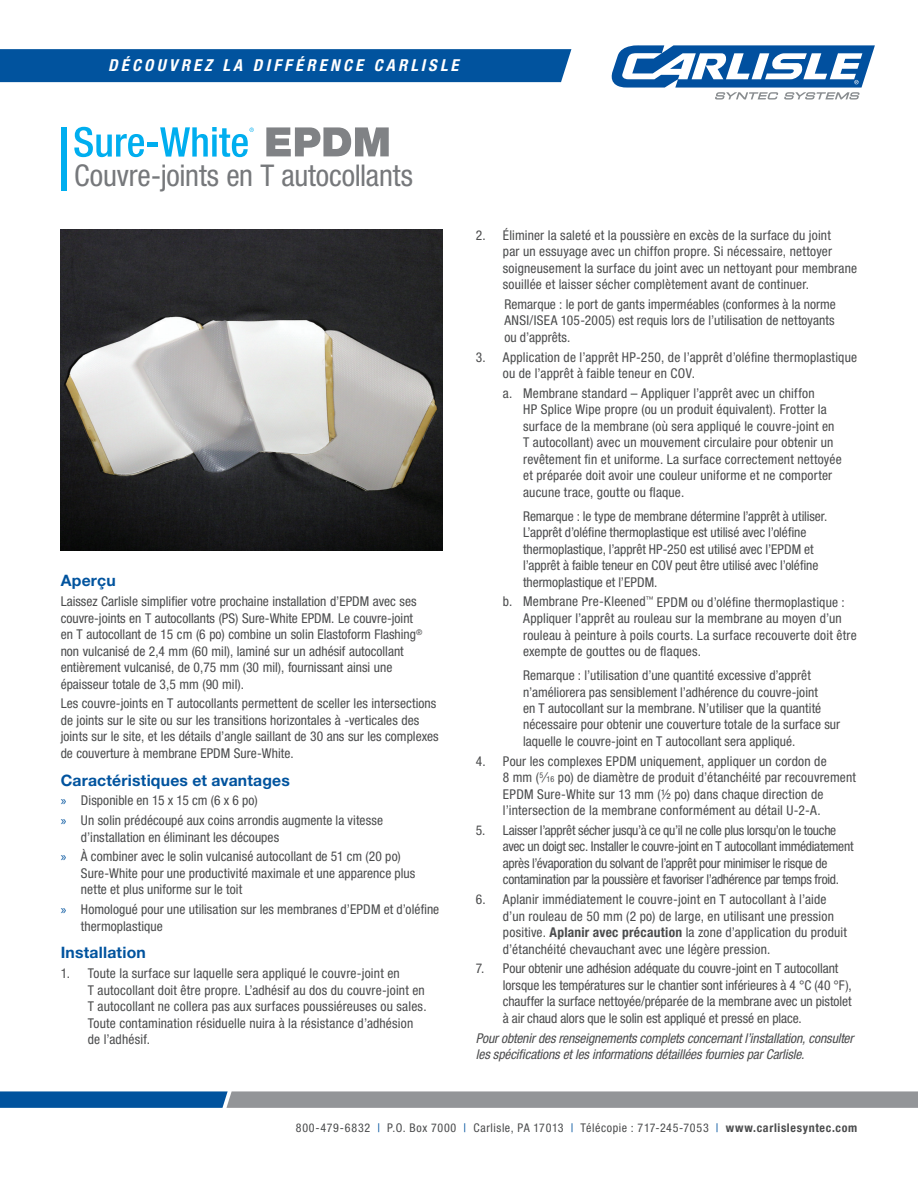
<style>
.page{position:relative;width:918px;height:1188px;background:#fff}
.page>*{position:absolute;margin:0;border:0;box-sizing:border-box;transform-origin:0 0}
.t1{font:condensed 30px "Helvetica Neue LT Std";letter-spacing:-.005em;color:#76787b}
.t2{font:italic 700 condensed 16.5px "Helvetica Neue LT Std";letter-spacing:.2em;color:#fff}
.t3{font:700 15.75px "Helvetica Neue LT Std";letter-spacing:.01em;color:#01539e}
.t4{font:condensed 13.5px/16.5px "Helvetica Neue LT Std";letter-spacing:.005em;color:#4b4c4d}
.t5{font:condensed 13.5px/16.5px "Helvetica Neue LT Std";letter-spacing:-.02em;color:#4b4c4d}
.t6{font:italic condensed 13.5px/16.5px "Helvetica Neue LT Std";letter-spacing:-.01em;color:#4b4c4d}
.t7{font:condensed 12px "Helvetica Neue LT Std";letter-spacing:.05em;color:#4b4c4d}
.s1{font-family:"Myriad Pro";font-stretch:normal;color:#01539e}
.s2{font-size:8.25px}
.s3{font-weight:700}
.s4{color:#01539e}
</style>
<div class="page">
<svg style="left:0;top:1091px;width:918px;height:17px;background:#74899d"></svg>
<div style="left:0;top:49px;width:571px;height:33px;background:#01539e"></div>
<svg style="left:612px;top:45px;width:263px;height:55px"></svg>
<img style="left:61px;top:230px;width:381px;height:321px">
<svg style="left:266px;top:127px;width:123px;height:29px"></svg>
<svg style="left:74px;top:127px;width:70px;height:30px"></svg>
<hr style="left:147px;top:143px;width:11px;height:4px;background:#00aeef">
<svg style="left:160px;top:127px;width:94px;height:30px"></svg>
<div style="left:61px;top:127px;width:6px;height:63px;background:#00aeef"></div>
<p class="t2" style="left:108px;top:55px;width:352px">DÉCOUVREZ LA DIFFÉRENCE CARLISLE</p>
<h1 class="t1" style="left:74px;top:158px;width:340px">Couvre-joints en T autocollants</h1>
<p class="t3" style="left:61px;top:571px;width:57px">Aperçu</p>
<p class="t4" style="left:61px;top:593px;width:363px">Laissez Carlisle simplifier votre prochaine installation d’EPDM avec ses couvre-joints en T autocollants (PS) Sure-White EPDM. Le couvre-joint en T autocollant de 15 cm (6 po) combine un solin Elastoform Flashing<sup>® </sup>non vulcanisé de 2,4 mm (60 mil), laminé sur un adhésif autocollant entièrement vulcanisé, de 0,75 mm (30 mil), fournissant ainsi une épaisseur totale de 3,5 mm (90 mil).</p>
<p class="t4" style="left:61px;top:695px;width:379px">Les couvre-joints en T autocollants permettent de sceller les intersections de joints sur le site ou sur les transitions horizontales à -verticales des joints sur le site, et les détails d’angle saillant de 30 ans sur les complexes de couverture à membrane EPDM Sure-White.</p>
<p class="t3" style="left:61px;top:770px;width:231px">Caractéristiques et avantages</p>
<p class="t4" style="left:61px;top:791px;width:324px;line-height:19.8px"><span class="s1">»</span> Disponible en 15 x 15 cm (6 x 6 po)<br><span class="s1">»</span> Un solin prédécoupé aux coins arrondis augmente la vitesse</p>
<p class="t4" style="left:61px;top:827px;width:342px;line-height:19.8px;text-indent:20px">d’installation en éliminant les découpes<br><span class="s1">»</span> À combiner avec le solin vulcanisé autocollant de 51 cm (20 po)</p>
<p class="t4" style="left:81px;top:865px;width:336px">Sure-White pour une productivité maximale et une apparence plus nette et plus uniforme sur le toit</p>
<p class="t4" style="left:81px;top:901px;width:360px;text-indent:-20px"><span class="s1">»</span> Homologué pour une utilisation sur les membranes d’EPDM et d’oléfine thermoplastique</p>
<p class="t3" style="left:61px;top:943px;width:87px">Installation</p>
<p class="t4" style="left:88px;top:965px;width:340px;text-indent:-27px">1. Toute la surface sur laquelle sera appliqué le couvre-joint en<br>T autocollant doit être propre. L’adhésif au dos du couvre-joint en T autocollant ne collera pas aux surfaces poussiéreuses ou sales.<br>Toute contamination résiduelle nuira à la résistance d’adhésion de l’adhésif.</p>
<p class="t4" style="left:503px;top:226px;width:356px;text-indent:-27px">2. Éliminer la saleté et la poussière en excès de la surface du joint<br>par un essuyage avec un chiffon propre. Si nécessaire, nettoyer soigneusement la surface du joint avec un nettoyant pour membrane souillée et laisser sécher complètement avant de continuer.</p>
<p class="t4" style="left:504px;top:296px;width:333px;text-align:justify">Remarque : le port de gants imperméables (conformes à la norme ANSI/ISEA 105-2005) est requis lors de l’utilisation de nettoyants ou d’apprêts.</p>
<p class="t4" style="left:503px;top:348px;width:356px;text-indent:-27px">3. Application de l’apprêt HP-250, de l’apprêt d’oléfine thermoplastique ou de l’apprêt à faible teneur en COV.</p>
<p class="t4" style="left:523px;top:385px;width:320px;text-indent:-20px">a. Membrane standard – Appliquer l’apprêt avec un chiffon<br>HP Splice Wipe propre (ou un produit équivalent). Frotter la surface de la membrane (où sera appliqué le couvre-joint en T autocollant) avec un mouvement circulaire pour obtenir un revêtement fin et uniforme. La surface correctement nettoyée et préparée doit avoir une couleur uniforme et ne comporter aucune trace, goutte ou flaque.</p>
<p class="t4" style="left:523px;top:508px;width:306px">Remarque : le type de membrane détermine l’apprêt à utiliser.<br>L’apprêt d’oléfine thermoplastique est utilisé avec l’oléfine thermoplastique, l’apprêt HP-250 est utilisé avec l’EPDM et l’apprêt à faible teneur en COV peut être utilisé avec l’oléfine thermoplastique et l’EPDM.</p>
<p class="t4" style="left:523px;top:593px;width:335px;text-indent:-20px">b. Membrane Pre-Kleened<sup>™</sup> EPDM ou d’oléfine thermoplastique :<br>Appliquer l’apprêt au rouleau sur la membrane au moyen d’un rouleau à peinture à poils courts. La surface recouverte doit être exempte de gouttes ou de flaques.</p>
<p class="t4" style="left:523px;top:667px;width:319px">Remarque : l’utilisation d’une quantité excessive d’apprêt n’améliorera pas sensiblement l’adhérence du couvre-joint<br>en T autocollant sur la membrane. N’utiliser que la quantité nécessaire pour obtenir une couverture totale de la surface sur laquelle le couvre-joint en T autocollant sera appliqué.</p>
<p class="t4" style="left:503px;top:753px;width:355px;text-indent:-27px">4. Pour les complexes EPDM uniquement, appliquer un cordon de<br>8 mm (<sup>5</sup>⁄<span class="s2">16</span> po) de diamètre de produit d’étanchéité par recouvrement EPDM Sure-White sur 13 mm (½ po) dans chaque direction de l’intersection de la membrane conformément au détail U-2-A.</p>
<p class="t5" style="left:503px;top:822px;width:352px;text-indent:-27px">5. Laisser l’apprêt sécher jusqu’à ce qu’il ne colle plus lorsqu’on le touche avec un doigt sec. Installer le couvre-joint en T autocollant immédiatement après l’évaporation du solvant de l’apprêt pour minimiser le risque de contamination par la poussière et favoriser l’adhérence par temps froid.</p>
<p class="t4" style="left:503px;top:891px;width:346px;text-indent:-27px">6. Aplanir immédiatement le couvre-joint en T autocollant à l’aide d’un rouleau de 50 mm (2 po) de large, en utilisant une pression positive. <span class="s3">Aplanir avec précaution</span> la zone d’application du produit d’étanchéité chevauchant avec une légère pression.</p>
<p class="t4" style="left:503px;top:960px;width:350px;text-indent:-27px">7. Pour obtenir une adhésion adéquate du couvre-joint en T autocollant lorsque les températures sur le chantier sont inférieures à 4 °C (40 °F), chauffer la surface nettoyée/préparée de la membrane avec un pistolet à air chaud alors que le solin est appliqué et pressé en place.</p>
<p class="t6" style="left:476px;top:1030px;width:379px">Pour obtenir des renseignements complets concernant l’installation, consulter les spécifications et les informations détaillées fournies par Carlisle.</p>
<p class="t7" style="left:296px;top:1121px;width:563px">800-479-6832 <span class="s4">|</span> P.O. Box 7000 <span class="s4">|</span> Carlisle, PA 17013 <span class="s4">|</span> Télécopie : 717-245-7053 <span class="s4">|</span> <span class="s3">www.carlislesyntec.com</span></p>
</div>
